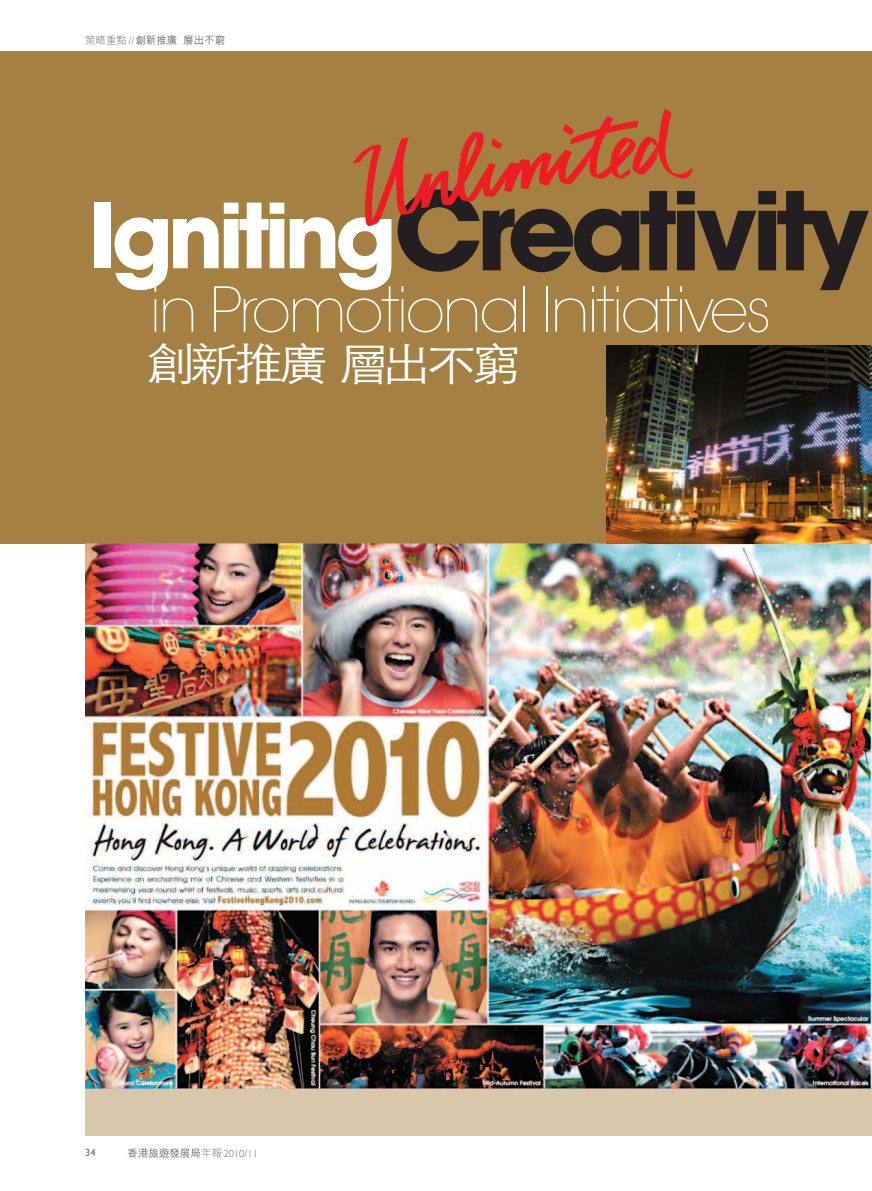
<style>
.page{position:relative;width:872px;height:1191px;background:#fff}
.page>*{position:absolute;margin:0;border:0;box-sizing:border-box;transform-origin:0 0}
.t1{font:700 107.25px "ITC Avant Garde Std";letter-spacing:-.06em;color:#231f20}
.t2{font:700 88.65px "ITC Avant Garde Std";color:#fff}
.t3{font:200 61.35px "ITC Avant Garde Std";letter-spacing:-.04em;color:#fff}
.t4{font:300 44.85px "ST Heiti TC";letter-spacing:-.1em;color:#fff;scale:1.1 1}
.t5{font:500 10.5px "M Hei HK";color:#717074}
.t6{font:10.5px "Gill Sans Std";color:#717074}
.s1{font-weight:300}
.s2{font-family:"Gill Sans Std";font-weight:300}
</style>
<div class="page">
<div style="left:85px;top:51px;width:787px;height:1084px;background:#d9c7ac"></div>
<div style="left:0;top:51px;width:872px;height:493px;background:#a48042"></div>
<img style="left:85px;top:544px;width:787px;height:545px">
<svg style="left:353px;top:109px;width:340px;height:117px"></svg>
<img style="left:606px;top:345px;width:266px;height:199px">
<p class="t5" style="left:85px;top:33px;width:142px"><span class="s1">策略重點</span><span class="s2">//</span>創新推廣層出不窮</p>
<h1 class="t1" style="left:393px;top:161px;width:477px">Creativity</h1>
<h2 class="t2" style="left:88px;top:178px;width:310px">Igniting</h2>
<h3 class="t3" style="left:150px;top:274px;width:623px">in Promotional Initiatives</h3>
<h3 class="t4" style="left:145px;top:325px;width:342px">創新推廣 層出不窮</h3>
<p class="t6" style="left:85px;top:1146px;width:12px">34</p>
<p class="t5" style="left:128px;top:1145px;width:132px">香港旅遊發展局<span class="s1">年報</span><span class="s2">2010/11</span></p>
</div>
